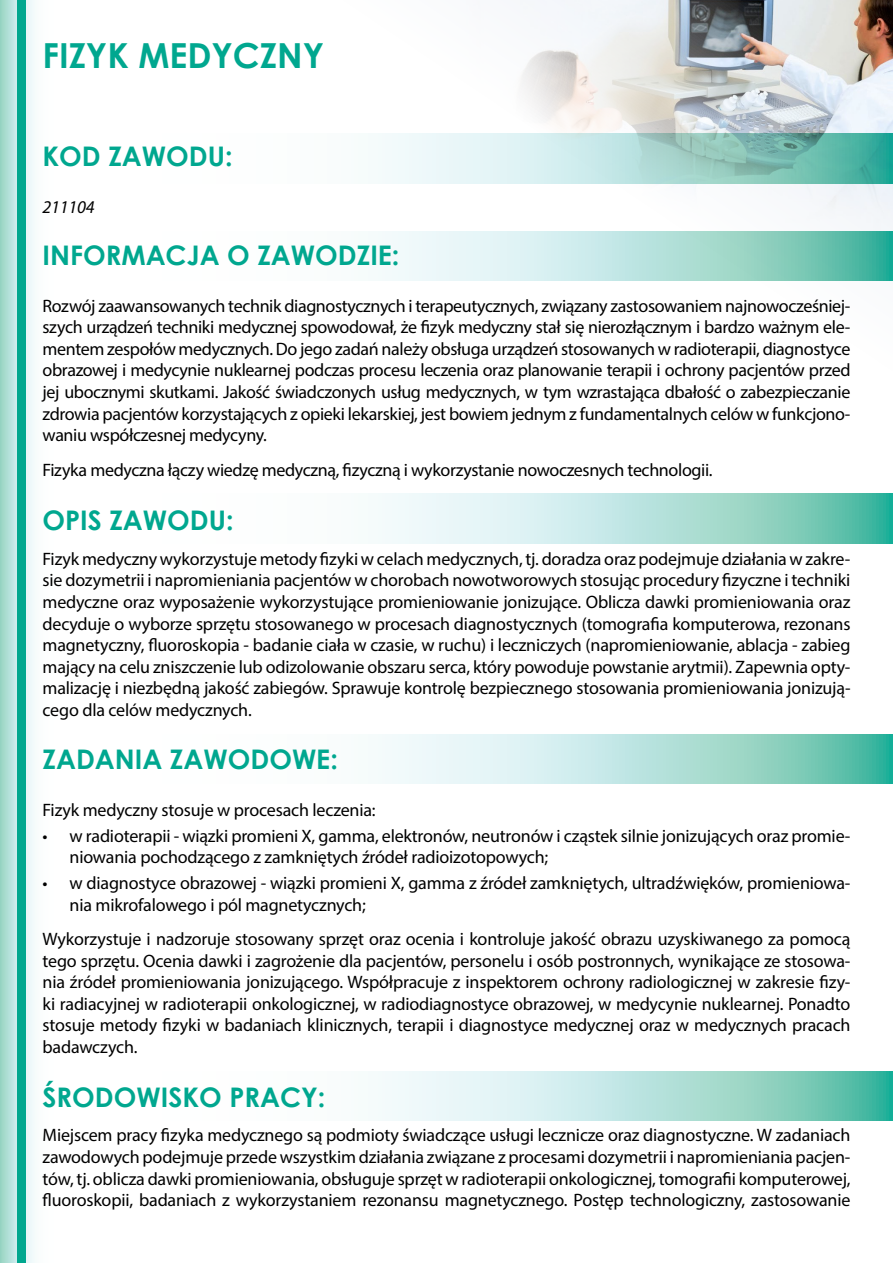
<style>
.page{position:relative;width:893px;height:1263px;background:#fff}
.page>*{position:absolute;margin:0;border:0;box-sizing:border-box;transform-origin:0 0}
.t1{font:700 34.5px "Century Gothic";color:#00a78f}
.t2{font:700 27px "Century Gothic";color:#00a78f}
.t3{font:18px/21.6px "Myriad Pro";letter-spacing:-.01em;color:#000;text-align:justify}
.t4{font:italic 18px "Myriad Pro";letter-spacing:-.01em;color:#000}
</style>
<div class="page">
<img style="left:378px;top:0;width:515px;height:231px">
<svg style="left:0;top:0;width:35px;height:1263px"></svg>
<div style="left:17px;top:0;width:9px;height:1263px;background:#00a78f"></div>
<svg style="left:378px;top:133px;width:515px;height:50px;background:#abd7d2"></svg>
<svg style="left:378px;top:231px;width:515px;height:50px;background:#b1dfd8"></svg>
<svg style="left:378px;top:494px;width:515px;height:49px;background:#b1e0d9"></svg>
<svg style="left:378px;top:734px;width:515px;height:50px;background:#b1e0d9"></svg>
<svg style="left:378px;top:1071px;width:515px;height:50px;background:#b1e0d9"></svg>
<h1 class="t1" style="left:43px;top:30px;width:283px">FIZYK MEDYCZNY</h1>
<h2 class="t2" style="left:43px;top:135px;width:192px">KOD ZAWODU:</h2>
<p class="t4" style="left:43px;top:196px;width:54px">211104</p>
<h2 class="t2" style="left:43px;top:234px;width:358px">INFORMACJA O ZAWODZIE:</h2>
<p class="t3" style="left:43px;top:294px;width:809px">Rozwój zaawansowanych technik diagnostycznych i terapeutycznych, związany zastosowaniem najnowocześniej&shy;szych urządzeń techniki medycznej spowodował, że fizyk medyczny stał się nierozłącznym i bardzo ważnym ele&shy;mentem zespołów medycznych. Do jego zadań należy obsługa urządzeń stosowanych w radioterapii, diagnostyce obrazowej i medycynie nuklearnej podczas procesu leczenia oraz planowanie terapii i ochrony pacjentów przed jej ubocznymi skutkami. Jakość świadczonych usług medycznych, w tym wzrastająca dbałość o zabezpieczanie zdrowia pacjentów korzystających z opieki lekarskiej, jest bowiem jednym z fundamentalnych celów w funkcjono&shy;waniu współczesnej medycyny.</p>
<p class="t3" style="left:43px;top:458px;width:672px">Fizyka medyczna łączy wiedzę medyczną, fizyczną i wykorzystanie nowoczesnych technologii.</p>
<h2 class="t2" style="left:43px;top:500px;width:193px">OPIS ZAWODU:</h2>
<p class="t3" style="left:43px;top:548px;width:809px">Fizyk medyczny wykorzystuje metody fizyki w celach medycznych, tj. doradza oraz podejmuje działania w zakre&shy;sie dozymetrii i napromieniania pacjentów w chorobach nowotworowych stosując procedury fizyczne i techniki medyczne oraz wyposażenie wykorzystujące promieniowanie jonizujące. Oblicza dawki promieniowania oraz decyduje o wyborze sprzętu stosowanego w procesach diagnostycznych (tomografia komputerowa, rezonans magnetyczny, fluoroskopia - badanie ciała w czasie, w ruchu) i leczniczych (napromieniowanie, ablacja - zabieg mający na celu zniszczenie lub odizolowanie obszaru serca, który powoduje powstanie arytmii). Zapewnia opty&shy;malizację i niezbędną jakość zabiegów. Sprawuje kontrolę bezpiecznego stosowania promieniowania jonizują&shy;cego dla celów medycznych.</p>
<h2 class="t2" style="left:43px;top:738px;width:297px">ZADANIA ZAWODOWE:</h2>
<p class="t3" style="left:43px;top:799px;width:335px">Fizyk medyczny stosuje w procesach leczenia:</p>
<p class="t3" style="left:70px;top:824px;width:782px;text-indent:-27px">• w radioterapii - wiązki promieni X, gamma, elektronów, neutronów i cząstek silnie jonizujących oraz promie&shy;niowania pochodzącego z zamkniętych źródeł radioizotopowych;</p>
<p class="t3" style="left:70px;top:872px;width:782px;text-indent:-27px">• w diagnostyce obrazowej - wiązki promieni X, gamma z źródeł zamkniętych, ultradźwięków, promieniowa&shy;nia mikrofalowego i pól magnetycznych;</p>
<p class="t3" style="left:43px;top:928px;width:809px">Wykorzystuje i nadzoruje stosowany sprzęt oraz ocenia i kontroluje jakość obrazu uzyskiwanego za pomocą tego sprzętu. Ocenia dawki i zagrożenie dla pacjentów, personelu i osób postronnych, wynikające ze stosowa&shy;nia źródeł promieniowania jonizującego. Współpracuje z inspektorem ochrony radiologicznej w zakresie fizy&shy;ki radiacyjnej w radioterapii onkologicznej, w radiodiagnostyce obrazowej, w medycynie nuklearnej. Ponadto stosuje metody fizyki w badaniach klinicznych, terapii i diagnostyce medycznej oraz w medycznych pracach badawczych.</p>
<h2 class="t2" style="left:43px;top:1077px;width:284px">ŚRODOWISKO PRACY:</h2>
<p class="t3" style="left:43px;top:1124px;width:809px">Miejscem pracy fizyka medycznego są podmioty świadczące usługi lecznicze oraz diagnostyczne. W zadaniach zawodowych podejmuje przede wszystkim działania związane z procesami dozymetrii i napromieniania pacjen&shy;tów, tj. oblicza dawki promieniowania, obsługuje sprzęt w radioterapii onkologicznej, tomografii komputerowej, fluoroskopii, badaniach z wykorzystaniem rezonansu magnetycznego. Postęp technologiczny, zastosowanie</p>
</div>
